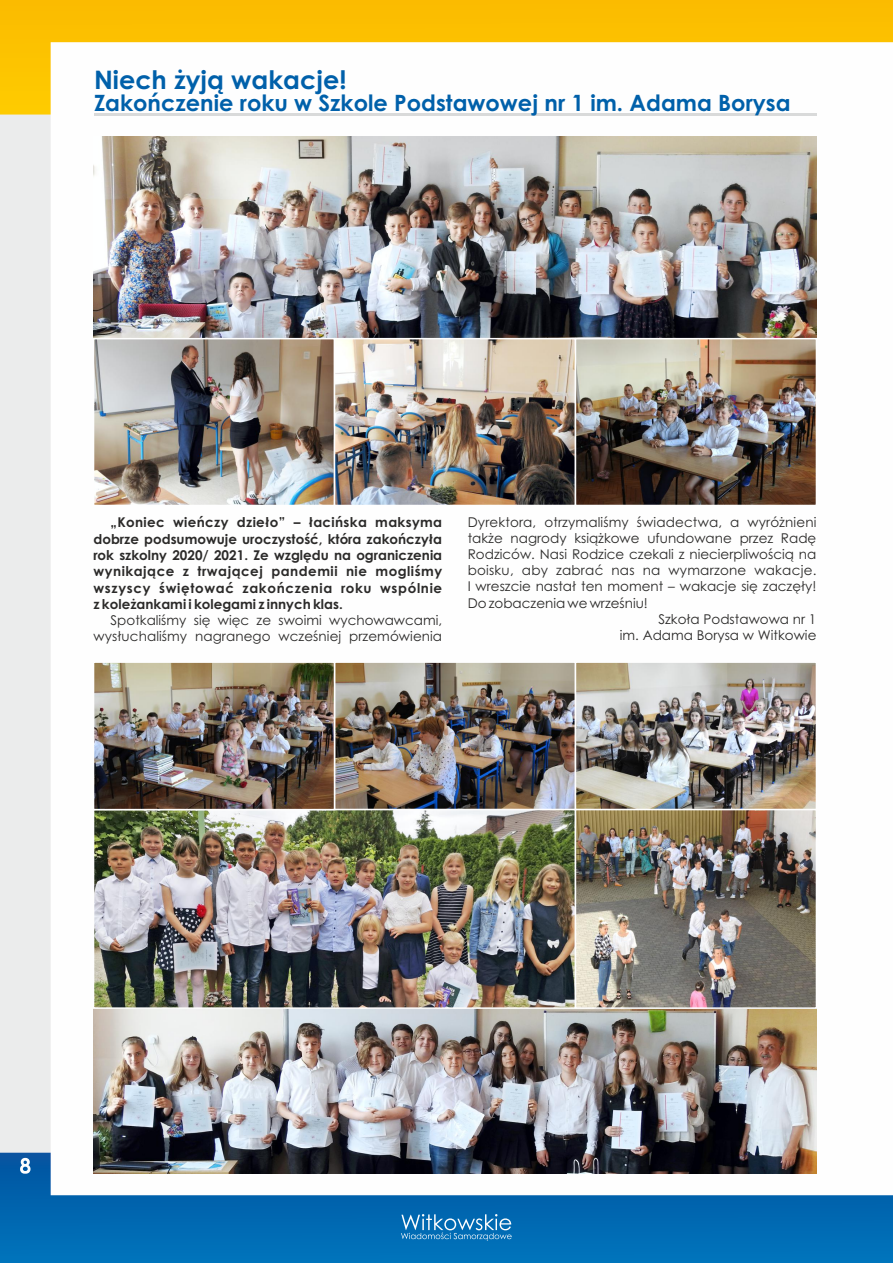
<style>
.page{position:relative;width:893px;height:1263px;background:#fff}
.page>*{position:absolute;margin:0;border:0;box-sizing:border-box;transform-origin:0 0}
.t1{font:700 25.5px "Century Gothic";color:#0060aa}
.t2{font:700 22.5px "Century Gothic";color:#0060aa}
.t3{font:13.5px/16px "Century Gothic";color:#2b2a29;text-align:right}
.t4{font:700 13.5px/16.4px "Century Gothic";color:#2b2a29;text-align:justify}
</style>
<div class="page">
<img style="left:0;top:0;width:893px;height:1263px">
<svg style="left:401px;top:1214px;width:111px;height:27px;background:#3287c1"></svg>
<svg style="left:20px;top:1158px;width:11px;height:16px"></svg>
<hr style="left:94px;top:114px;width:723px;height:2px;background:#d9dada">
<img style="left:94px;top:663px;width:722px;height:511px">
<img style="left:94px;top:136px;width:722px;height:368px">
<div style="left:93px;top:338px;width:242px;height:168px;border:1px solid #fefefe"></div>
<div style="left:334px;top:661px;width:242px;height:149px;border:1px solid #fefefe"></div>
<img style="left:92px;top:808px;width:485px;height:202px">
<div style="left:334px;top:338px;width:242px;height:168px;border:1px solid #fefefe"></div>
<div style="left:93px;top:661px;width:242px;height:149px;border:1px solid #fefefe"></div>
<div style="left:575px;top:338px;width:242px;height:168px;border:1px solid #fefefe"></div>
<div style="left:575px;top:661px;width:242px;height:149px;border:1px solid #fefefe"></div>
<div style="left:575px;top:809px;width:242px;height:200px;border:1px solid #fefefe"></div>
<h1 class="t1" style="left:94px;top:69px;width:254px">Niech żyją wakacje!</h1>
<h2 class="t2" style="left:94px;top:94px;width:698px">Zakończenie roku w Szkole Podstawowej nr 1 im. Adama Borysa</h2>
<p class="t4" style="left:94px;top:515px;width:350px;text-indent:17px">„Koniec wieńczy dzieło” – łacińska maksyma dobrze podsumowuje uroczystość, która zakończyła rok szkolny 2020/ 2021. Ze względu na ograniczenia wynikające z trwającej pandemii nie mogliśmy wszyscy świętować zakończenia roku wspólnie z koleżankami i kolegami z innych klas.</p>
<p class="t3" style="left:94px;top:614px;width:350px">Spotkaliśmy się więc ze swoimi wychowawcami, wysłuchaliśmy nagranego wcześniej przemówienia</p>
<p class="t3" style="left:468px;top:515px;width:350px">Dyrektora, otrzymaliśmy świadectwa, a wyróżnieni</p>
<p class="t3" style="left:468px;top:531px;width:350px">także nagrody książkowe ufundowane przez Radę</p>
<p class="t3" style="left:468px;top:548px;width:350px">Rodziców. Nasi Rodzice czekali z niecierpliwością na</p>
<p class="t3" style="left:468px;top:564px;width:350px">boisku, aby zabrać nas na wymarzone wakacje.</p>
<p class="t3" style="left:468px;top:580px;width:350px">I wreszcie nastał ten moment – wakacje się zaczęły!</p>
<p class="t3" style="left:468px;top:596px;width:182px">Do zobaczenia we wrześniu!</p>
<p class="t3" style="left:658px;top:612px;width:159px">Szkoła Podstawowa nr 1</p>
<p class="t3" style="left:620px;top:628px;width:198px">im. Adama Borysa w Witkowie</p>
</div>
